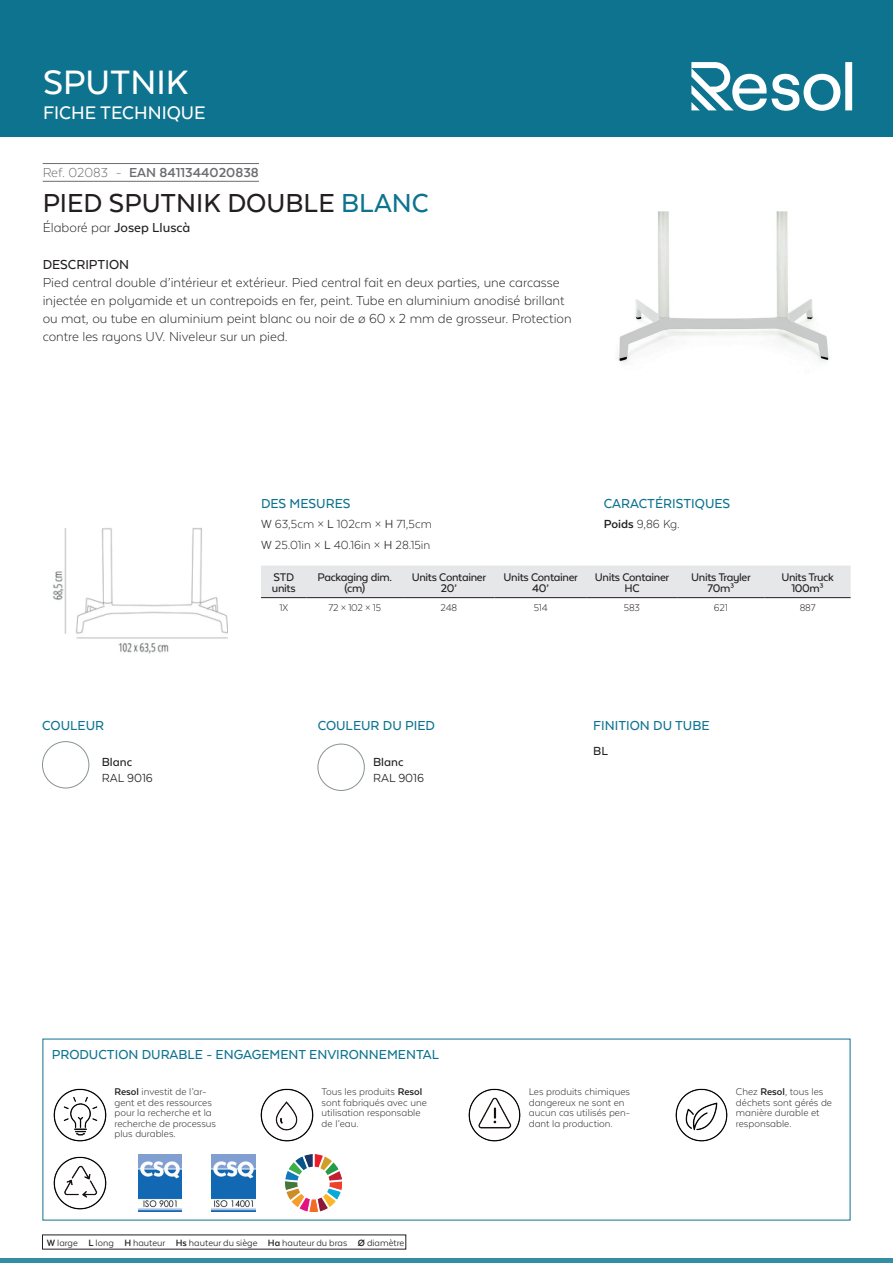
<style>
.page{position:relative;width:893px;height:1263px;background:#fff}
.page>*{position:absolute;margin:0;border:0;box-sizing:border-box;transform-origin:0 0}
.t1{font:500 39px "Texta Alt";color:#fff}
.t2{font:500 30px "Texta Alt";color:#231f20}
.t3{font:500 21px "Texta Alt";color:#fff}
.t4{font:300 15px/18px "Texta Alt";color:#231f20}
.t5{font:500 15px "Texta Alt";color:#0d738f}
.t6{font:500 15px "Texta Alt";color:#231f20}
.t7{font:700 15px "Texta Alt";color:#6c6d70}
.t8{font:300 13.5px/20.4px "Texta Alt";color:#231f20}
.t9{font:13.5px "Texta Alt";color:#231f20}
.t10{font:500 13.5px "Texta Alt";color:#231f20}
.t11{font:500 12.75px/10.5px "Texta Alt";letter-spacing:-.025em;color:#231f20;text-align:center}
.t12{font:300 11.25px/10.5px "Texta Alt";color:#231f20}
.t13{font:10.5px "Texta Alt";color:#231f20}
.s1{font-weight:300}
.s2{color:#0d738f}
.s3{font-weight:700}
.s4{font-weight:400}
</style>
<div class="page">
<div style="left:0;top:0;width:893px;height:137px;background:#0d738f"></div>
<hr style="left:0;top:1259px;width:893px;height:4px;background:#348ea3">
<svg style="left:691px;top:62px;width:161px;height:49px"></svg>
<hr style="left:43px;top:163px;width:216px;height:1px;background:#6c6d70">
<hr style="left:43px;top:181px;width:216px;height:1px;background:#6c6d70">
<img style="left:617px;top:211px;width:213px;height:152px">
<img style="left:42px;top:742px;width:47px;height:46px;border-radius:23px">
<div style="left:42px;top:741px;width:47px;height:47px;border:1px solid #89948d;border-radius:50%"></div>
<img style="left:318px;top:744px;width:46px;height:46px;border-radius:23px">
<div style="left:318px;top:744px;width:46px;height:47px;border:1px solid #89948d;border-radius:50%"></div>
<img style="left:53px;top:528px;width:175px;height:126px">
<div style="left:261px;top:565px;width:590px;height:32px;background:#e6e7e9"></div>
<hr style="left:261px;top:597px;width:46px;height:1px;background:#231f20">
<hr style="left:307px;top:597px;width:96px;height:1px;background:#231f20">
<hr style="left:403px;top:597px;width:92px;height:1px;background:#231f20">
<hr style="left:495px;top:597px;width:92px;height:1px;background:#231f20">
<hr style="left:587px;top:597px;width:90px;height:1px;background:#231f20">
<hr style="left:677px;top:597px;width:88px;height:1px;background:#231f20">
<hr style="left:765px;top:597px;width:86px;height:1px;background:#231f20">
<img style="left:53px;top:1088px;width:54px;height:54px">
<img style="left:260px;top:1088px;width:54px;height:54px">
<img style="left:468px;top:1088px;width:53px;height:54px">
<img style="left:675px;top:1088px;width:53px;height:54px">
<img style="left:53px;top:1156px;width:54px;height:54px">
<img style="left:138px;top:1155px;width:44px;height:56px">
<img style="left:212px;top:1155px;width:43px;height:56px">
<img style="left:285px;top:1155px;width:57px;height:56px">
<h1 class="t1" style="left:43px;top:62px;width:147px">SPUTNIK</h1>
<h3 class="t3" style="left:43px;top:102px;width:164px">FICHE TECHNIQUE</h3>
<h3 class="t7" style="left:43px;top:164px;width:218px"><span class="s1">Ref. 02083 -</span> EAN 8411344020838</h3>
<h2 class="t2" style="left:43px;top:188px;width:388px">PIED SPUTNIK DOUBLE <span class="s2">BLANC</span></h2>
<h3 class="t6" style="left:43px;top:219px;width:149px"><span class="s1">Élaboré par</span> Josep Lluscà</h3>
<h3 class="t6" style="left:43px;top:257px;width:88px">DESCRIPTION</h3>
<p class="t4" style="left:43px;top:273px;width:531px">Pied central double d’intérieur et extérieur. Pied central fait en deux parties, une carcasse injectée en polyamide et un contrepoids en fer, peint. Tube en aluminium anodisé brillant ou mat, ou tube en aluminium peint blanc ou noir de ø 60 x 2 mm de grosseur. Protection contre les rayons UV. Niveleur sur un pied.</p>
<h3 class="t5" style="left:42px;top:718px;width:63px">COULEUR</h3>
<p class="t10" style="left:102px;top:755px;width:32px">Blanc</p>
<p class="t9" style="left:102px;top:771px;width:52px">RAL 9016</p>
<h3 class="t5" style="left:604px;top:495px;width:128px">CARACTÉRISTIQUES</h3>
<p class="t8" style="left:604px;top:514px;width:78px"><span class="s3">Poids</span> 9,86 Kg.</p>
<h3 class="t5" style="left:261px;top:495px;width:91px">DES MESURES</h3>
<p class="t8" style="left:261px;top:514px;width:172px"><span class="s4">W</span> 63,5cm × <span class="s4">L</span> 102cm × <span class="s4">H</span> 71,5cm<br><span class="s4">W</span> 25.01in × <span class="s4">L</span> 40.16in × <span class="s4">H</span> 28.15in</p>
<p class="t11" style="left:272px;top:572px;width:25px;text-align:left">STD units</p>
<p class="t11" style="left:317px;top:572px;width:76px">Packaging dim. (cm)</p>
<p class="t11" style="left:412px;top:572px;width:76px">Units Container<br>20’</p>
<p class="t11" style="left:504px;top:572px;width:76px">Units Container<br>40’</p>
<p class="t11" style="left:595px;top:572px;width:76px">Units Container<br>HC</p>
<p class="t11" style="left:691px;top:572px;width:61px">Units Trayler<br>70m³</p>
<p class="t11" style="left:781px;top:572px;width:54px">Units Truck<br>100m³</p>
<p class="t12" style="left:279px;top:602px;width:10px">1X</p>
<p class="t12" style="left:328px;top:602px;width:54px">72 × 102 × 15</p>
<p class="t12" style="left:441px;top:602px;width:18px">248</p>
<p class="t12" style="left:534px;top:602px;width:15px">514</p>
<p class="t12" style="left:624px;top:602px;width:18px">583</p>
<p class="t12" style="left:714px;top:602px;width:15px">621</p>
<p class="t12" style="left:800px;top:602px;width:17px">887</p>
<h3 class="t5" style="left:318px;top:718px;width:119px">COULEUR DU PIED</h3>
<p class="t10" style="left:373px;top:755px;width:32px">Blanc</p>
<p class="t9" style="left:373px;top:771px;width:52px">RAL 9016</p>
<h3 class="t5" style="left:593px;top:718px;width:118px">FINITION DU TUBE</h3>
<p class="t10" style="left:593px;top:744px;width:16px">BL</p>
<h3 class="t5" style="left:52px;top:1047px;width:389px">PRODUCTION DURABLE - ENGAGEMENT ENVIRONNEMENTAL</h3>
<p class="t12" style="left:114px;top:1086px;width:103px"><span class="s3">Resol</span> investit de l’ar&shy;gent et des ressources pour la recherche et la recherche de processus plus durables.</p>
<p class="t12" style="left:322px;top:1086px;width:107px">Tous les produits <span class="s3">Resol </span>sont fabriqués avec une utilisation responsable de l’eau.</p>
<p class="t12" style="left:529px;top:1086px;width:103px">Les produits chimiques dangereux ne sont en aucun cas utilisés pen&shy;dant la production.</p>
<p class="t12" style="left:736px;top:1086px;width:98px">Chez <span class="s3">Resol</span>, tous les déchets sont gérés de manière durable et responsable.</p>
<p class="t13" style="left:47px;top:1237px;width:359px"><span class="s3">W</span> large <span class="s3">L</span> long <span class="s3">H</span> hauteur <span class="s3">Hs</span> hauteur du siège <span class="s3">Ha</span> hauteur du bras <span class="s3">Ø</span> diamètre</p>
</div>
